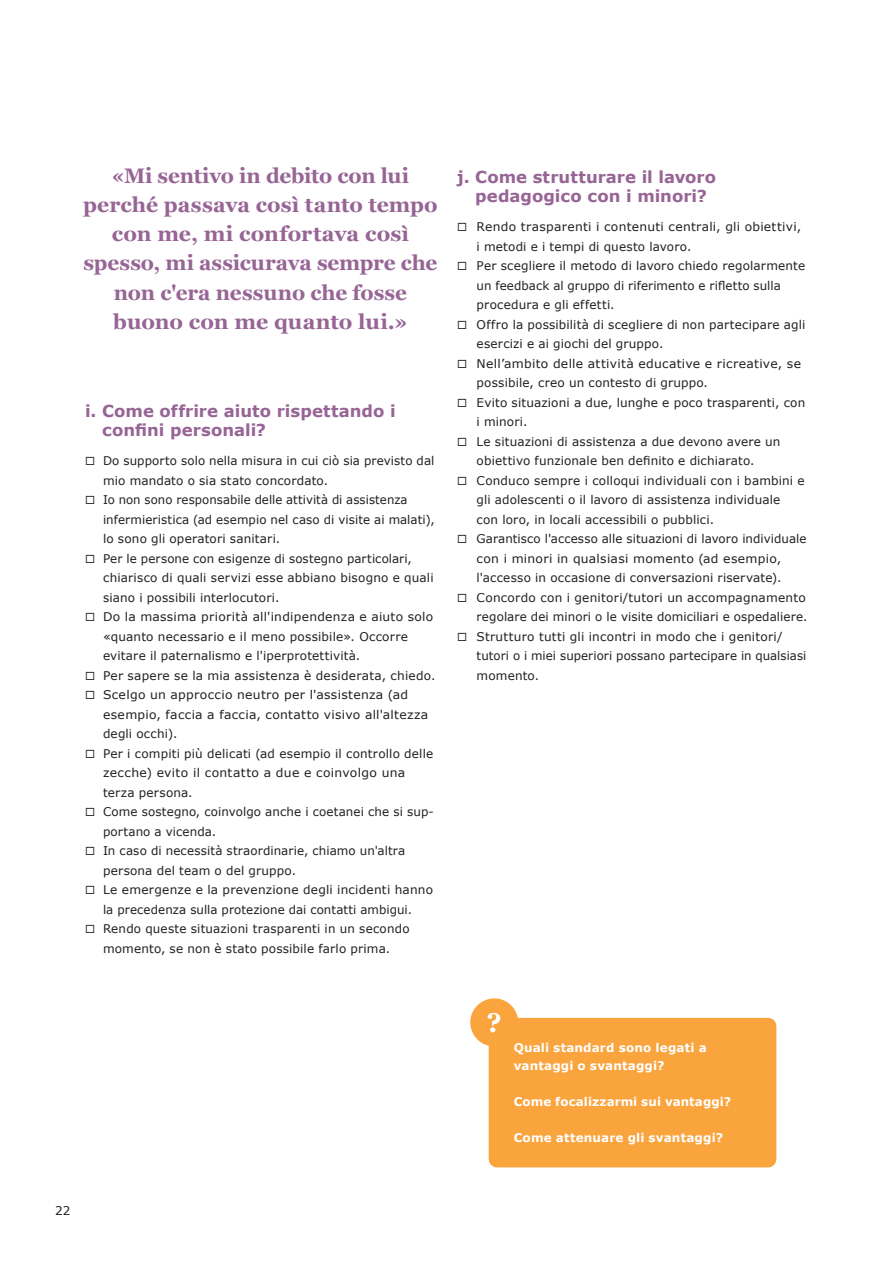
<style>
.page{position:relative;width:893px;height:1263px;background:#fff}
.page>*{position:absolute;margin:0;border:0;box-sizing:border-box;transform-origin:0 0}
.t1{font:700 27.15px "Georgia";color:#fff}
.t2{font:700 21px/29.2px "Georgia";letter-spacing:-.005em;color:#976595;text-align:center}
.t3{font:700 16.5px/19.5px "Verdana";color:#976595}
.t4{font:12px/19.5px "Verdana";letter-spacing:.015em;color:#231f20}
.t5{font:700 12px/18px "Verdana";letter-spacing:.01em;color:#fff}
</style>
<div class="page">
<div style="left:497px;top:1026px;width:271px;height:133px;background:#f9a43d"></div>
<div style="left:489px;top:1018px;width:287px;height:149px;border:16px solid #f9a43d"></div>
<div style="left:480px;top:1008px;width:28px;height:29px;background:#f9a43d;border-radius:50%"></div>
<div style="left:470px;top:998px;width:48px;height:48px;border:20px solid #f9a43d;border-radius:50%"></div>
<h2 class="t2" style="left:83px;top:160px;width:356px">«Mi sentivo in debito con lui perché passava così tanto tempo con me, mi confortava così spesso, mi assicurava sempre che non c'era nessuno che fosse buono con me quanto lui.»</h2>
<h3 class="t3" style="left:102px;top:401px;width:295px;text-indent:-17px">i. Come offrire aiuto rispettando i confini personali?</h3>
<p class="t4" style="left:103px;top:451px;width:333px;text-indent:-18px">◻ Do supporto solo nella misura in cui ciò sia previsto dal mio mandato o sia stato concordato.</p>
<p class="t4" style="left:103px;top:490px;width:333px;text-indent:-18px">◻ Io non sono responsabile delle attività di assistenza infermieristica (ad esempio nel caso di visite ai malati), lo sono gli operatori sanitari.</p>
<p class="t4" style="left:103px;top:549px;width:332px;text-indent:-18px">◻ Per le persone con esigenze di sostegno particolari, chiarisco di quali servizi esse abbiano bisogno e quali siano i possibili interlocutori.</p>
<p class="t4" style="left:103px;top:607px;width:332px;text-indent:-18px">◻ Do la massima priorità all'indipendenza e aiuto solo «quanto necessario e il meno possibile». Occorre evitare il paternalismo e l'iperprotettività.</p>
<p class="t4" style="left:85px;top:666px;width:352px">◻ Per sapere se la mia assistenza è desiderata, chiedo.</p>
<p class="t4" style="left:103px;top:685px;width:327px;text-indent:-18px">◻ Scelgo un approccio neutro per l'assistenza (ad esempio, faccia a faccia, contatto visivo all'altezza degli occhi).</p>
<p class="t4" style="left:103px;top:744px;width:332px;text-indent:-18px">◻ Per i compiti più delicati (ad esempio il controllo delle zecche) evito il contatto a due e coinvolgo una terza persona.</p>
<p class="t4" style="left:103px;top:802px;width:332px;text-indent:-18px">◻ Come sostegno, coinvolgo anche i coetanei che si sup&shy;portano a vicenda.</p>
<p class="t4" style="left:103px;top:841px;width:304px;text-indent:-18px">◻ In caso di necessità straordinarie, chiamo un'altra persona del team o del gruppo.</p>
<p class="t4" style="left:85px;top:880px;width:350px;text-align:center">◻ Le emergenze e la prevenzione degli incidenti hanno la precedenza sulla protezione dai contatti ambigui.</p>
<p class="t4" style="left:85px;top:919px;width:326px;text-align:center">◻ Rendo queste situazioni trasparenti in un secondo momento, se non è stato possibile farlo prima.</p>
<h3 class="t3" style="left:457px;top:167px;width:261px;text-align:center">j. Come strutturare il lavoro pedagogico con i minori?</h3>
<p class="t4" style="left:477px;top:217px;width:326px;text-indent:-19px">◻ Rendo trasparenti i contenuti centrali, gli obiettivi, i metodi e i tempi di questo lavoro.</p>
<p class="t4" style="left:477px;top:256px;width:330px;text-indent:-20px">◻ Per scegliere il metodo di lavoro chiedo regolarmente un feedback al gruppo di riferimento e rifletto sulla procedura e gli effetti.</p>
<p class="t4" style="left:477px;top:315px;width:330px;text-indent:-20px">◻ Offro la possibilità di scegliere di non partecipare agli esercizi e ai giochi del gruppo.</p>
<p class="t4" style="left:477px;top:354px;width:326px;text-indent:-20px">◻ Nell’ambito delle attività educative e ricreative, se possibile, creo un contesto di gruppo.</p>
<p class="t4" style="left:477px;top:393px;width:330px;text-indent:-20px">◻ Evito situazioni a due, lunghe e poco trasparenti, con i minori.</p>
<p class="t4" style="left:457px;top:432px;width:325px;text-align:center">◻ Le situazioni di assistenza a due devono avere un obiettivo funzionale ben definito e dichiarato.</p>
<p class="t4" style="left:477px;top:471px;width:330px;text-indent:-20px">◻ Conduco sempre i colloqui individuali con i bambini e gli adolescenti o il lavoro di assistenza individuale con loro, in locali accessibili o pubblici.</p>
<p class="t4" style="left:457px;top:529px;width:351px;text-align:center">◻ Garantisco l'accesso alle situazioni di lavoro individuale con i minori in qualsiasi momento (ad esempio, l'accesso in occasione di conversazioni riservate).</p>
<p class="t4" style="left:457px;top:588px;width:352px;text-align:right">◻ Concordo con i genitori/tutori un accompagnamento regolare dei minori o le visite domiciliari e ospedaliere.</p>
<p class="t4" style="left:477px;top:627px;width:331px;text-indent:-20px">◻ Strutturo tutti gli incontri in modo che i genitori/ tutori o i miei superiori possano partecipare in qualsiasi momento.</p>
<h1 class="t1" style="left:487px;top:1002px;width:16px">?</h1>
<p class="t5" style="left:514px;top:1039px;width:195px">Quali standard sono legati a vantaggi o svantaggi?</p>
<p class="t5" style="left:514px;top:1093px;width:219px">Come focalizzarmi sui vantaggi?</p>
<p class="t5" style="left:514px;top:1129px;width:211px">Come attenuare gli svantaggi?</p>
<p class="t4" style="left:55px;top:1201px;width:17px">22</p>
</div>
